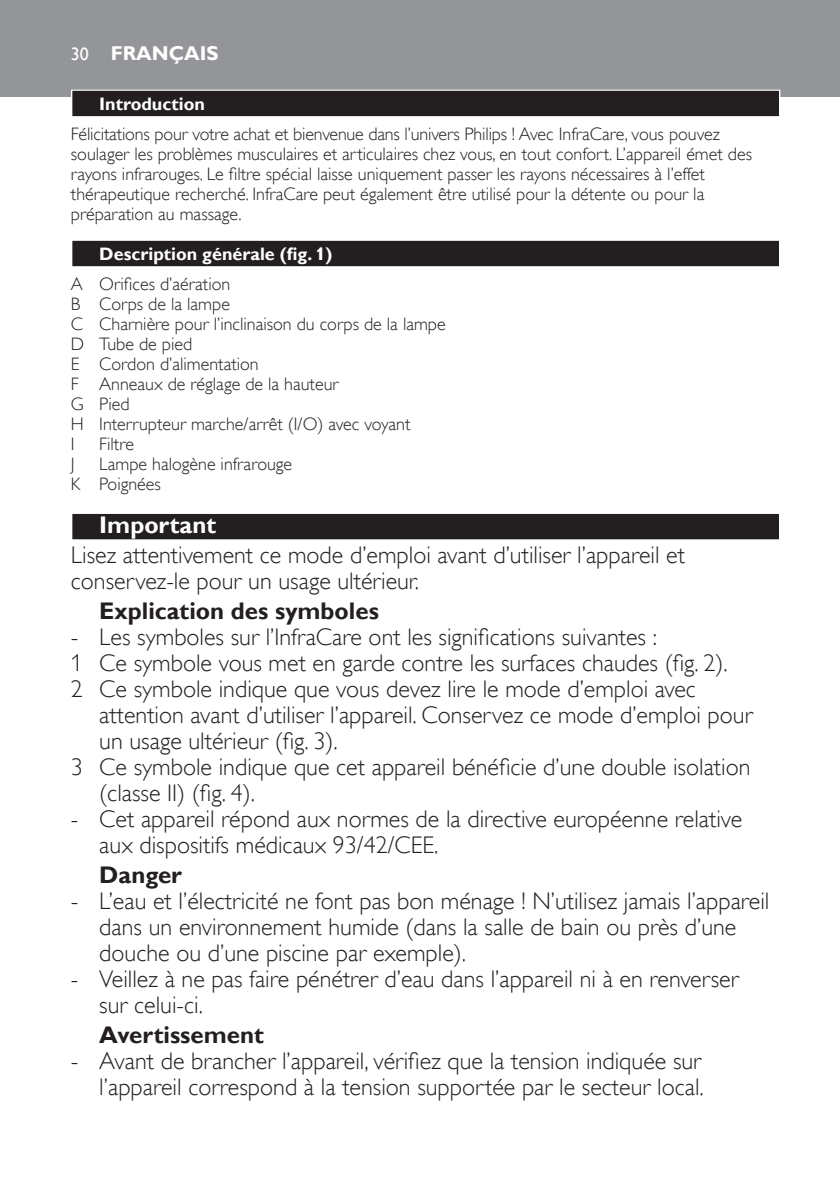
<style>
.page{position:relative;width:840px;height:1191px;background:#fff}
.page>*{position:absolute;margin:0;border:0;box-sizing:border-box;transform-origin:0 0}
.t1{font:24px/26px "Gill Sans Alt One WGL Light";color:#231f20}
.t2{font:700 24px "Gill Sans Alt One WGL";color:#231f20}
.t3{font:700 24px "Gill Sans Alt One WGL";color:#fff}
.t4{font:700 20px "Gill Sans Alt One WGL";color:#fff}
.t5{font:18px/20px "Gill Sans Alt One WGL Light";color:#231f20}
.t6{font:700 18px "Gill Sans Alt One WGL";color:#fff}
.s1{font-weight:400;font-size:18px}
</style>
<div class="page">
<div style="left:0;top:0;width:839px;height:96px;background:#939598"></div>
<div style="left:71px;top:90px;width:709px;height:28px;background:#e4e3e3"></div>
<div style="left:72px;top:91px;width:706px;height:25px;background:#231f20"></div>
<div style="left:71px;top:240px;width:709px;height:28px;background:#d5d4d5"></div>
<div style="left:72px;top:241px;width:706px;height:25px;background:#231f20"></div>
<div style="left:71px;top:513px;width:709px;height:28px;background:#b9b8b9"></div>
<div style="left:72px;top:514px;width:706px;height:25px;background:#231f20"></div>
<p class="t4" style="left:71px;top:40px;width:149px"><span class="s1">30</span> FRANÇAIS</p>
<p class="t6" style="left:99px;top:92px;width:107px">Introduction</p>
<p class="t5" style="left:71px;top:124px;width:682px">Félicitations pour votre achat et bienvenue dans l’univers Philips ! Avec InfraCare, vous pouvez soulager les problèmes musculaires et articulaires chez vous, en tout confort. L’appareil émet des rayons infrarouges. Le filtre spécial laisse uniquement passer les rayons nécessaires à l’effet thérapeutique recherché. InfraCare peut également être utilisé pour la détente ou pour la préparation au massage.</p>
<p class="t6" style="left:99px;top:242px;width:234px">Description générale (fig. 1)</p>
<p class="t5" style="left:71px;top:274px;width:376px">A Orifices d’aération<br>B Corps de la lampe<br>C Charnière pour l’inclinaison du corps de la lampe<br>D Tube de pied<br>E Cordon d’alimentation<br>F Anneaux de réglage de la hauteur<br>G Pied<br>H Interrupteur marche/arrêt (I/O) avec voyant<br>I</p>
<p class="t5" style="left:99px;top:434px;width:36px">Filtre</p>
<p class="t5" style="left:71px;top:454px;width:5px">J</p>
<p class="t5" style="left:71px;top:454px;width:223px;text-indent:28px">Lampe halogène infrarouge<br>K Poignées</p>
<p class="t3" style="left:99px;top:509px;width:118px">Important</p>
<p class="t1" style="left:71px;top:542px;width:615px">Lisez attentivement ce mode d’emploi avant d’utiliser l’appareil et conservez-le pour un usage ultérieur.</p>
<p class="t2" style="left:99px;top:594px;width:281px">Explication des symboles</p>
<p class="t1" style="left:71px;top:624px;width:658px">- Les symboles sur l’InfraCare ont les significations suivantes :<br>1 Ce symbole vous met en garde contre les surfaces chaudes (fig. 2).<br>2 Ce symbole indique que vous devez lire le mode d’emploi avec</p>
<p class="t1" style="left:99px;top:702px;width:654px">attention avant d’utiliser l’appareil. Conservez ce mode d’emploi pour</p>
<p class="t1" style="left:99px;top:728px;width:240px">un usage ultérieur (fig. 3).</p>
<p class="t1" style="left:71px;top:754px;width:680px">3 Ce symbole indique que cet appareil bénéficie d’une double isolation</p>
<p class="t1" style="left:99px;top:780px;width:157px">(classe II) (fig. 4).</p>
<p class="t1" style="left:99px;top:806px;width:644px;text-indent:-28px">- Cet appareil répond aux normes de la directive européenne relative aux dispositifs médicaux 93/42/CEE.</p>
<p class="t2" style="left:99px;top:858px;width:84px">Danger</p>
<p class="t1" style="left:99px;top:888px;width:671px;text-indent:-28px">- L’eau et l’électricité ne font pas bon ménage ! N’utilisez jamais l’appareil dans un environnement humide (dans la salle de bain ou près d’une douche ou d’une piscine par exemple).</p>
<p class="t1" style="left:99px;top:966px;width:640px;text-indent:-28px">- Veillez à ne pas faire pénétrer d’eau dans l’appareil ni à en renverser sur celui-ci.</p>
<p class="t2" style="left:99px;top:1018px;width:166px">Avertissement</p>
<p class="t1" style="left:71px;top:1048px;width:634px;text-align:right">- Avant de brancher l’appareil, vérifiez que la tension indiquée sur l’appareil correspond à la tension supportée par le secteur local.</p>
</div>
